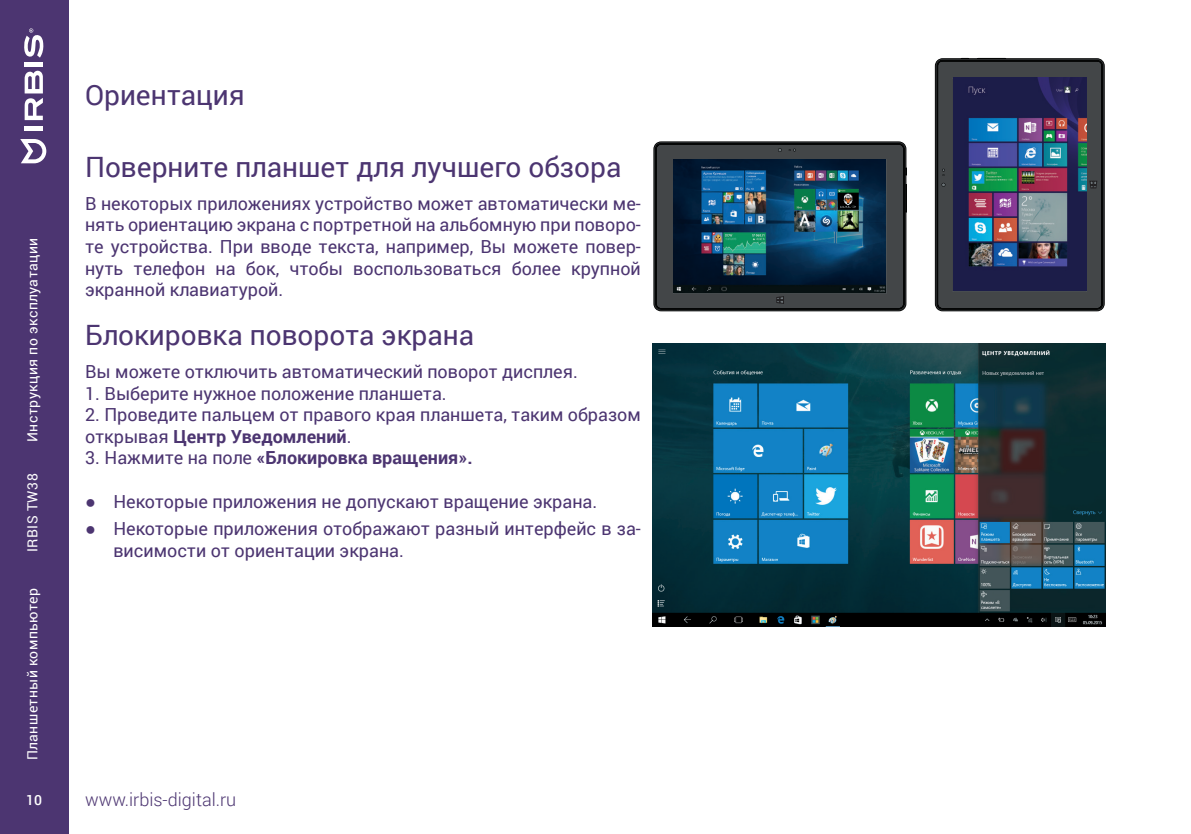
<style>
.page{position:relative;width:1191px;height:834px;background:#fff}
.page>*{position:absolute;margin:0;border:0;box-sizing:border-box;transform-origin:0 0}
.t1{font:28px "Roboto";color:#4c3571}
.t2{font:18px/21.6px "Roboto";color:#4c3571}
.t3{font:700 18px "Roboto";color:#4c3571}
.t4{font:300 18px "Roboto";color:#4c3571}
.t5{font:14px "Roboto";letter-spacing:.03em;color:#fff}
.t6{font:500 14px "Roboto";color:#fff}
.s1{font-weight:700}
.s2{font-weight:400}
.s3{font-family:"Arial"}
</style>
<div class="page">
<div style="left:0;top:0;width:68px;height:833px;background:#4c3571"></div>
<svg style="left:20px;top:139px;width:26px;height:24px"></svg>
<svg style="left:25px;top:70px;width:18px;height:50px"></svg>
<hr style="left:25px;top:126px;width:18px;height:4px;background:#fff">
<hr style="left:25px;top:62px;width:18px;height:4px;background:#fff">
<svg style="left:24px;top:28px;width:20px;height:30px"></svg>
<svg style="left:654px;top:142px;width:252px;height:169px;background:#383b3d"></svg>
<svg style="left:776px;top:296px;width:7px;height:7px"></svg>
<svg style="left:789px;top:149px;width:6px;height:2px"></svg>
<img style="left:674px;top:160px;width:212px;height:132px">
<svg style="left:935px;top:58px;width:169px;height:253px;background:#3a3c3f"></svg>
<svg style="left:1090px;top:181px;width:6px;height:7px"></svg>
<svg style="left:942px;top:169px;width:2px;height:6px"></svg>
<img style="left:953px;top:78px;width:133px;height:212px">
<img style="left:652px;top:343px;width:454px;height:283px">
<p class="t5" style="left:23px;top:442px;width:205px;rotate:-90deg">Инструкция по эксплуатации</p>
<p class="t5" style="left:23px;top:552px;width:80px;rotate:-90deg">IRBIS TW38</p>
<p class="t5" style="left:23px;top:760px;width:174px;rotate:-90deg">Планшетный компьютер</p>
<h1 class="t1" style="left:85px;top:75px;width:161px">Ориентация</h1>
<h1 class="t1" style="left:85px;top:147px;width:538px">Поверните планшет для лучшего обзора</h1>
<p class="t2" style="left:85px;top:192px;width:557px;text-align:justify">В некоторых приложениях устройство может автоматически ме&shy;нять ориентацию экрана с портретной на альбомную при поворо&shy;те устройства. При вводе текста, например, Вы можете повер&shy;нуть телефон на бок, чтобы воспользоваться более крупной экранной клавиатурой.</p>
<h1 class="t1" style="left:85px;top:315px;width:390px">Блокировка поворота экрана</h1>
<p class="t2" style="left:85px;top:360px;width:494px">Вы можете отключить автоматический поворот дисплея.</p>
<p class="t2" style="left:85px;top:381px;width:363px">1. Выберите нужное положение планшета.</p>
<p class="t2" style="left:85px;top:403px;width:557px">2. Проведите пальцем от правого края планшета, таким образом открывая <span class="s1">Центр Уведомлений</span>.</p>
<p class="t3" style="left:85px;top:445px;width:389px"><span class="s2">3. Нажмите на поле</span> «Блокировка вращения».</p>
<p class="t2" style="left:85px;top:489px;width:514px"><span class="s3">●</span> Некоторые приложения не допускают вращение экрана.</p>
<p class="t2" style="left:113px;top:517px;width:529px;text-indent:-28px"><span class="s3">●</span> Некоторые приложения отображают разный интерфейс в за&shy;висимости от ориентации экрана.</p>
<p class="t6" style="left:26px;top:790px;width:17px">10</p>
<p class="t4" style="left:85px;top:786px;width:153px">www.irbis-digital.ru</p>
</div>
